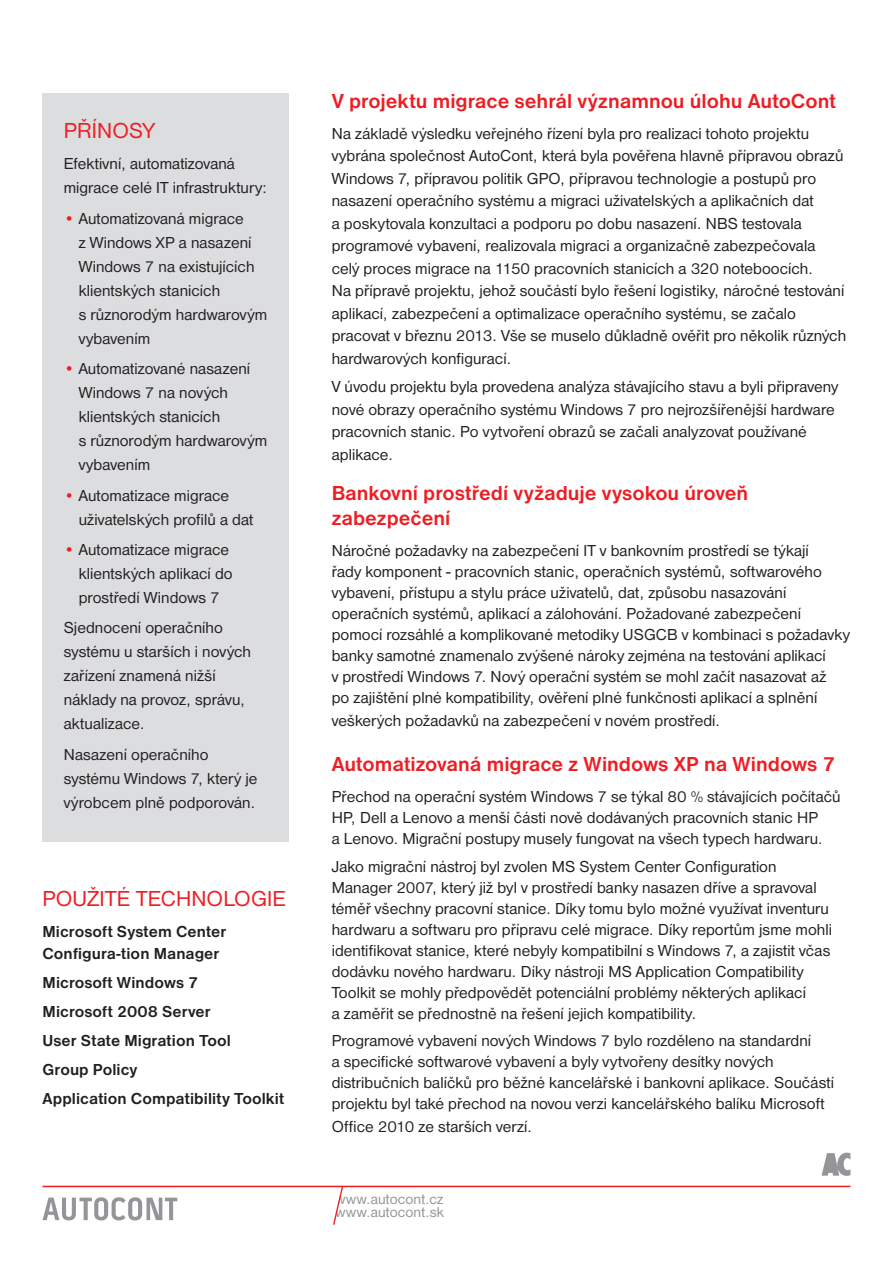
<style>
.page{position:relative;width:893px;height:1263px;background:#fff}
.page>*{position:absolute;margin:0;border:0;box-sizing:border-box;transform-origin:0 0}
.t1{font:22.5px "Nimbus Sans DOT";letter-spacing:.005em;color:#ee1d23}
.t2{font:700 21px/25.2px "Nimbus Sans DOT";color:#ee1d23}
.t3{font:16.5px/24px "Nimbus Sans DOT";letter-spacing:.005em;color:#231f20}
.t4{font:700 16.5px/29px "Nimbus Sans DOT";letter-spacing:.005em;color:#231f20}
.t5{font:15px/13.5px "Nimbus Sans DOT";letter-spacing:.01em;color:#939598}
.s1{color:#ee1d23}
</style>
<div class="page">
<svg style="left:43px;top:1197px;width:134px;height:23px"></svg>
<svg style="left:822px;top:1152px;width:28px;height:24px"></svg>
<svg style="left:332px;top:1187px;width:11px;height:38px"></svg>
<hr style="left:43px;top:1186px;width:807px;height:1px;background:#ee1d23">
<div style="left:43px;top:94px;width:246px;height:748px;background:#dcdddf"></div>
<h1 class="t1" style="left:64px;top:123px;width:93px">PŘÍNOSY</h1>
<p class="t3" style="left:64px;top:153px;width:205px">Efektivní, automatizovaná migrace celé IT infrastruktury:</p>
<p class="t3" style="left:79px;top:207px;width:190px;text-indent:-15px"><span class="s1">•</span> Automatizovaná migrace<br>z Windows XP a nasazení<br>Windows 7 na existujících klientských stanicích<br>s různorodým hardwarovým vybavením</p>
<p class="t3" style="left:79px;top:358px;width:190px;text-indent:-15px"><span class="s1">•</span> Automatizované nasazení<br>Windows 7 na nových klientských stanicích<br>s různorodým hardwarovým vybavením</p>
<p class="t3" style="left:79px;top:484px;width:176px;text-indent:-15px"><span class="s1">•</span> Automatizace migrace uživatelských profilů a dat</p>
<p class="t3" style="left:79px;top:539px;width:155px;text-indent:-15px"><span class="s1">•</span> Automatizace migrace klientských aplikací do prostředí Windows 7</p>
<p class="t3" style="left:64px;top:617px;width:189px">Sjednocení operačního systému u starších i nových zařízení znamená nižší náklady na provoz, správu, aktualizace.</p>
<p class="t3" style="left:64px;top:743px;width:195px">Nasazení operačního systému Windows 7, který je výrobcem plně podporován.</p>
<h1 class="t1" style="left:43px;top:890px;width:245px">POUŽITÉ TECHNOLOGIE</h1>
<p class="t4" style="left:43px;top:921px;width:185px;line-height:22.5px">Microsoft System Center<br>Configura-tion Manager</p>
<p class="t4" style="left:43px;top:969px;width:243px">Microsoft Windows 7<br>Microsoft 2008 Server<br>User State Migration Tool<br>Group Policy<br>Application Compatibility Toolkit</p>
<p class="t2" style="left:332px;top:89px;width:506px">V projektu migrace sehrál významnou úlohu AutoCont</p>
<p class="t3" style="left:332px;top:123px;width:516px;line-height:22.5px">Na základě výsledku veřejného řízení byla pro realizaci tohoto projektu vybrána společnost AutoCont, která byla pověřena hlavně přípravou obrazů Windows 7, přípravou politik GPO, přípravou technologie a postupů pro nasazení operačního systému a migraci uživatelských a aplikačních dat<br>a poskytovala konzultaci a podporu po dobu nasazení. NBS testovala programové vybavení, realizovala migraci a organizačně zabezpečovala celý proces migrace na 1150 pracovních stanicích a 320 noteboocích.<br>Na přípravě projektu, jehož součástí bylo řešení logistiky, náročné testování aplikací, zabezpečení a optimalizace operačního systému, se začalo pracovat v březnu 2013. Vše se muselo důkladně ověřit pro několik různých hardwarových konfigurací.</p>
<p class="t3" style="left:332px;top:377px;width:508px;line-height:22.5px">V úvodu projektu byla provedena analýza stávajícího stavu a byli připraveny nové obrazy operačního systému Windows 7 pro nejrozšířenější hardware pracovních stanic. Po vytvoření obrazů se začali analyzovat používané aplikace.</p>
<p class="t2" style="left:332px;top:482px;width:418px">Bankovní prostředí vyžaduje vysokou úroveň zabezpečení</p>
<p class="t3" style="left:332px;top:541px;width:520px;line-height:21px">Náročné požadavky na zabezpečení IT v bankovním prostředí se týkají<br>řady komponent - pracovních stanic, operačních systémů, softwarového vybavení, přístupu a stylu práce uživatelů, dat, způsobu nasazování operačních systémů, aplikací a zálohování. Požadované zabezpečení pomocí rozsáhlé a komplikované metodiky USGCB v kombinaci s požadavky banky samotné znamenalo zvýšené nároky zejména na testování aplikací<br>v prostředí Windows 7. Nový operační systém se mohl začít nasazovat až<br>po zajištění plné kompatibility, ověření plné funkčnosti aplikací a splnění</p>
<p class="t3" style="left:332px;top:709px;width:390px">veškerých požadavků na zabezpečení v novém prostředí.</p>
<p class="t2" style="left:332px;top:753px;width:505px">Automatizovaná migrace z Windows XP na Windows 7</p>
<p class="t3" style="left:332px;top:787px;width:510px;line-height:21px">Přechod na operační systém Windows 7 se týkal 80 % stávajících počítačů<br>HP, Dell a Lenovo a menší části nově dodávaných pracovních stanic HP<br>a Lenovo. Migrační postupy musely fungovat na všech typech hardwaru.</p>
<p class="t3" style="left:332px;top:857px;width:502px;line-height:21px">Jako migrační nástroj byl zvolen MS System Center Configuration Manager 2007, který již byl v prostředí banky nasazen dříve a spravoval téměř všechny pracovní stanice. Díky tomu bylo možné využívat inventuru hardwaru a softwaru pro přípravu celé migrace. Díky reportům jsme mohli identifikovat stanice, které nebyly kompatibilní s Windows 7, a zajistit včas dodávku nového hardwaru. Díky nástroji MS Application Compatibility Toolkit se mohly předpovědět potenciální problémy některých aplikací<br>a zaměřit se přednostně na řešení jejich kompatibility.</p>
<p class="t3" style="left:332px;top:1031px;width:504px;line-height:21px">Programové vybavení nových Windows 7 bylo rozděleno na standardní<br>a specifické softwarové vybavení a byly vytvořeny desítky nových distribučních balíčků pro běžné kancelářské i bankovní aplikace. Součástí projektu byl také přechod na novou verzi kancelářského balíku Microsoft</p>
<p class="t3" style="left:332px;top:1115px;width:202px">Office 2010 ze starších verzí.</p>
<p class="t5" style="left:335px;top:1193px;width:110px">www.autocont.cz www.autocont.sk</p>
</div>
